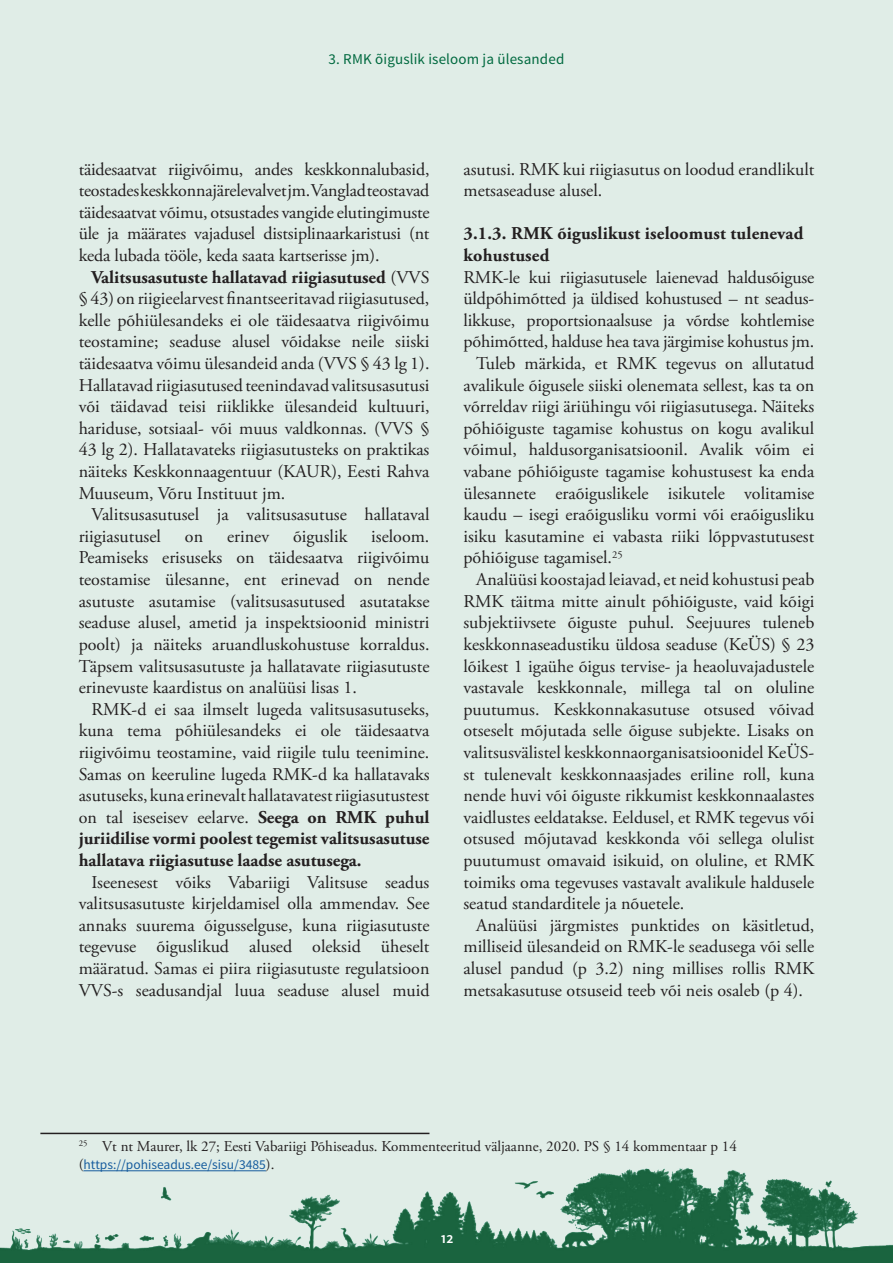
<style>
.page{position:relative;width:893px;height:1263px;background:#e0ede7}
.page>*{position:absolute;margin:0;border:0;box-sizing:border-box;transform-origin:0 0}
.põhitekst{font:18px/21.6px "Adobe Garamond Pro";color:#231f20;text-align:justify}
.põhitekst_taanreata{font:18px/21.6px "Adobe Garamond Pro";letter-spacing:-.01em;color:#231f20;text-align:justify}
.väike_vahepealkiri{font:700 18px/21.6px "Adobe Garamond Pro";letter-spacing:.01em;color:#231f20}
.joonealune_kiri{font:15px "Adobe Garamond Pro";color:#231f20}
.päis{font:15px "Source Sans Pro";letter-spacing:.01em;color:#00693f}
.t1{font:600 15px "Source Sans Pro";color:#fff}
.joonealune_kiri-2{font:13.5px "Source Sans Pro";color:#175d9e}
.s1{font-weight:700}
.s2{font-family:"Adobe Garamond Pro";font-size:15px;color:#231f20}
</style>
<div class="page">
<img style="left:0;top:1132px;width:893px;height:131px">
<hr style="left:40px;top:1133px;width:389px;height:1px;background:#231f20">
<hr style="left:83px;top:1170px;width:183px;height:1px;background:#175d9e">
<p class="päis" style="left:329px;top:49px;width:237px">3. RMK õiguslik iseloom ja ülesanded</p>
<p class="põhitekst_taanreata" style="left:79px;top:159px;width:352px">täidesaatvat riigivõimu, andes keskkonnalubasid, teostades keskkonnajärelevalvet jm. Vanglad teostavad täidesaatvat võimu, otsustades vangide elutingimuste üle ja määrates vajadusel distsiplinaarkaristusi (nt keda lubada tööle, keda saata kartserisse jm).</p>
<p class="põhitekst" style="left:79px;top:267px;width:352px;text-indent:13px"><span class="s1">Valitsusasutuste hallatavad riigiasutused</span> (VVS § 43) on riigieelarvest finantseeritavad riigiasutused, kelle põhiülesandeks ei ole täidesaatva riigivõimu teostamine; seaduse alusel võidakse neile siiski täidesaatva võimu ülesandeid anda (VVS § 43 lg 1).<br>Hallatavad riigiasutused teenindavad valitsusasutusi või täidavad teisi riiklikke ülesandeid kultuuri, hariduse, sotsiaal- või muus valdkonnas. (VVS § 43 lg 2). Hallatavateks riigiasutusteks on praktikas näiteks Keskkonnaagentuur (KAUR), Eesti Rahva Muuseum, Võru Instituut jm.</p>
<p class="põhitekst" style="left:79px;top:504px;width:352px;text-indent:13px">Valitsusasutusel ja valitsusasutuse hallataval riigiasutusel</p>
<p class="põhitekst" style="left:79px;top:526px;width:352px;text-indent:293px">iseloom.<br>Peamiseks erisuseks on täidesaatva riigivõimu teostamise ülesanne, ent erinevad on nende asutuste asutamise (valitsusasutused asutatakse seaduse alusel, ametid ja inspektsioonid ministri poolt) ja näiteks aruandluskohustuse korraldus.<br>Täpsem valitsusasutuste ja hallatavate riigiasutuste erinevuste kaardistus on analüüsi lisas 1.</p>
<p class="põhitekst" style="left:79px;top:699px;width:352px;text-indent:13px">RMK-d ei saa ilmselt lugeda valitsusasutuseks, kuna tema põhiülesandeks ei ole täidesaatva riigivõimu teostamine, vaid riigile tulu teenimine.<br>Samas on keeruline lugeda RMK-d ka hallatavaks asutuseks, kuna erinevalt hallatavatest riigiasutustest on tal iseseisev eelarve. <span class="s1">Seega on RMK puhul juriidilise vormi poolest tegemist valitsusasutuse hallatava riigiasutuse laadse asutusega.</span></p>
<p class="põhitekst" style="left:79px;top:872px;width:352px;text-indent:13px">Iseenesest võiks Vabariigi Valitsuse seadus valitsusasutuste kirjeldamisel olla ammendav. See annaks suurema õigusselguse, kuna riigiasutuste tegevuse õiguslikud alused oleksid üheselt määratud. Samas ei piira riigiasutuste regulatsioon VVS-s seadusandjal luua seaduse alusel muid</p>
<p class="põhitekst" style="left:185px;top:526px;width:20px">on</p>
<p class="põhitekst" style="left:227px;top:526px;width:44px">erinev</p>
<p class="põhitekst" style="left:293px;top:526px;width:56px">õiguslik</p>
<p class="põhitekst" style="left:463px;top:159px;width:352px">asutusi. RMK kui riigiasutus on loodud erandlikult metsaseaduse alusel.</p>
<p class="väike_vahepealkiri" style="left:463px;top:223px;width:341px">3.1.3. RMK õiguslikust iseloomust tulenevad kohustused</p>
<p class="põhitekst_taanreata" style="left:463px;top:267px;width:352px">RMK-le kui riigiasutusele laienevad haldusõiguse üldpõhimõtted ja üldised kohustused – nt seadus&shy;likkuse, proportsionaalsuse ja võrdse kohtlemise põhimõtted, halduse hea tava järgimise kohustus jm.</p>
<p class="põhitekst" style="left:463px;top:353px;width:352px;text-indent:13px">Tuleb märkida, et RMK tegevus on allutatud avalikule õigusele siiski olenemata sellest, kas ta on võrreldav riigi äriühingu või riigiasutusega. Näiteks põhiõiguste tagamise kohustus on kogu avalikul võimul, haldusorganisatsioonil. Avalik võim ei vabane põhiõiguste tagamise kohustusest ka enda ülesannete eraõiguslikele isikutele volitamise kaudu – isegi eraõigusliku vormi või eraõigusliku isiku kasutamine ei vabasta riiki lõppvastutusest põhiõiguse tagamisel.<sup>25</sup></p>
<p class="põhitekst" style="left:463px;top:569px;width:352px;text-indent:13px">Analüüsi koostajad leiavad, et neid kohustusi peab RMK täitma mitte ainult põhiõiguste, vaid kõigi subjektiivsete õiguste puhul. Seejuures tuleneb keskkonnaseadustiku üldosa seaduse (KeÜS) § 23 lõikest 1 igaühe õigus tervise- ja heaoluvajadustele vastavale keskkonnale, millega tal on oluline puutumus. Keskkonnakasutuse otsused võivad otseselt mõjutada selle õiguse subjekte. Lisaks on valitsusvälistel keskkonnaorganisatsioonidel KeÜS&shy;st tulenevalt keskkonnaasjades eriline roll, kuna nende huvi või õiguste rikkumist keskkonnaalastes vaidlustes eeldatakse. Eeldusel, et RMK tegevus või otsused mõjutavad keskkonda või sellega olulist puutumust omavaid isikuid, on oluline, et RMK toimiks oma tegevuses vastavalt avalikule haldusele seatud standarditele ja nõuetele.</p>
<p class="põhitekst" style="left:463px;top:915px;width:352px;text-indent:13px">Analüüsi järgmistes punktides on käsitletud, milliseid ülesandeid on RMK-le seadusega või selle alusel pandud (p 3.2) ning millises rollis RMK metsakasutuse otsuseid teeb või neis osaleb (p 4).</p>
<p class="joonealune_kiri" style="left:79px;top:1138px;width:660px"><sup>25</sup> Vt nt Maurer, lk 27; Eesti Vabariigi Põhiseadus. Kommenteeritud väljaanne, 2020. PS § 14 kommentaar p 14</p>
<p class="joonealune_kiri-2" style="left:79px;top:1156px;width:197px"><span class="s2">(</span>https://pohiseadus.ee/sisu/3485<span class="s2">).</span></p>
<p class="t1" style="left:441px;top:1228px;width:14px">12</p>
</div>
